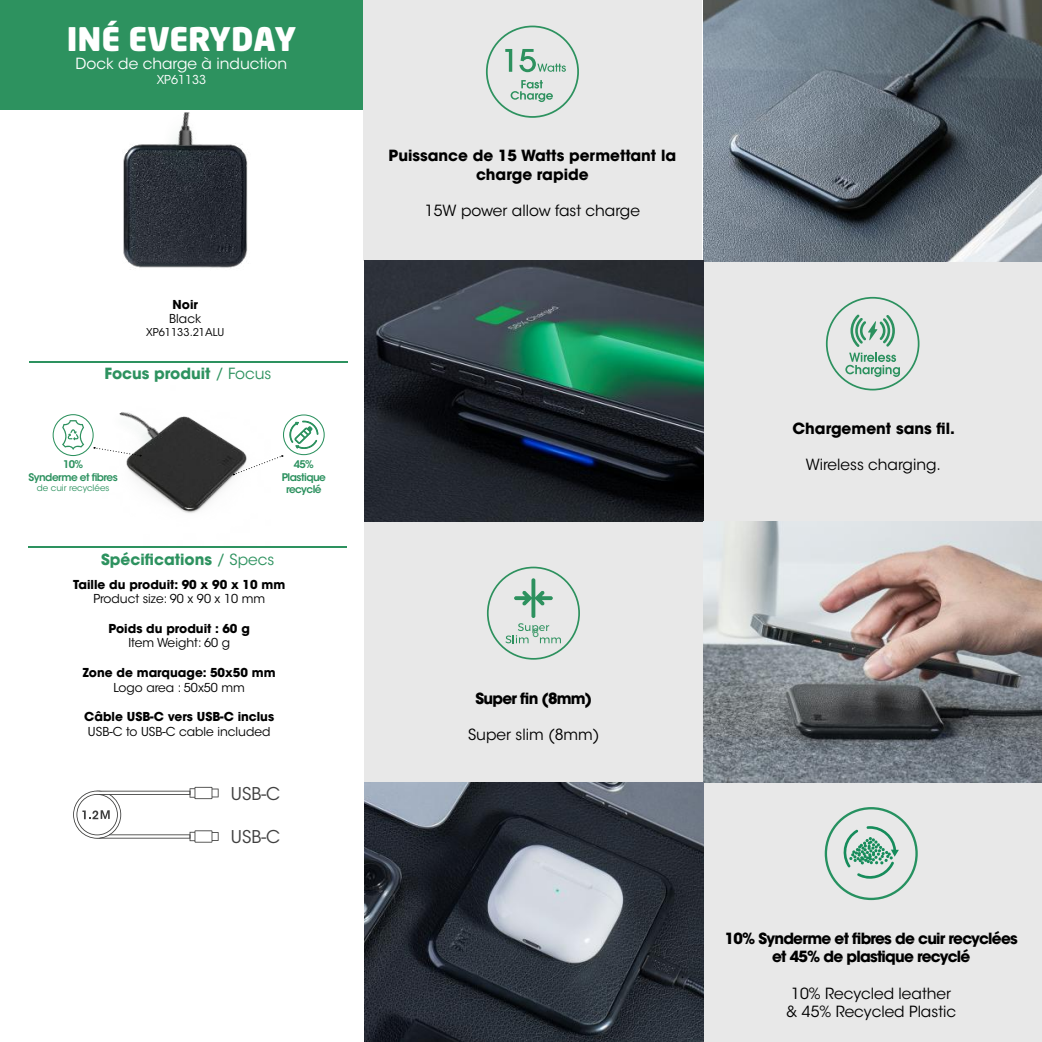
<style>
.page{position:relative;width:1042px;height:1042px;background:#fff}
.page>*{position:absolute;margin:0;border:0;box-sizing:border-box;transform-origin:0 0}
.t1{font:900 32.2px "Neo Sans Pro";color:#fff}
.t2{font:17.5px "ITC Avant Garde Std";color:#404040}
.t3{font:15.4px/18.4px "ITC Avant Garde Std";color:#000;text-align:center}
.t4{font:700 15.4px/18.4px "ITC Avant Garde Std";letter-spacing:-.05em;color:#000;text-align:center}
.t5{font:700 15.4px/18.4px "ITC Avant Garde Std";color:#000;text-align:center}
.t6{font:700 15.4px "ITC Avant Garde Std";color:#2d925f}
.t7{font:15.4px "ITC Avant Garde Std";color:#fff}
.t8{font:700 12.25px "ITC Avant Garde Std";color:#000}
.t9{font:12.25px "ITC Avant Garde Std";color:#000}
.t10{font:12.25px "ITC Avant Garde Std";color:#fff}
.t11{font:11.55px "ITC Avant Garde Std";color:#2e9360}
.t12{font:10.67px "ITC Avant Garde Std";color:#000}
.t13{font:600 10.5px/12.6px "ITC Avant Garde Std";letter-spacing:-.05em;color:#2c915f;text-align:center}
.t14{font:8.75px "ITC Avant Garde Std";color:#2c915f}
.s1{font-weight:400}
</style>
<div class="page">
<div style="left:0;top:0;width:364px;height:110px;background:#2d925f"></div>
<hr style="left:29px;top:547px;width:318px;height:1px;background:#2d925f">
<div style="left:363px;top:0;width:339px;height:261px;background:#e8e8e8"></div>
<div style="left:364px;top:521px;width:339px;height:261px;background:#e8e8e8"></div>
<div style="left:703px;top:261px;width:339px;height:261px;background:#e8e8e8"></div>
<div style="left:703px;top:782px;width:339px;height:260px;background:#e8e8e8"></div>
<img style="left:703px;top:0;width:339px;height:261px">
<img style="left:364px;top:261px;width:339px;height:261px">
<img style="left:703px;top:522px;width:339px;height:260px">
<img style="left:364px;top:782px;width:339px;height:260px">
<div style="left:486px;top:26px;width:93px;height:92px;border:2px solid #2d925f;border-radius:50%"></div>
<img style="left:123px;top:143px;width:125px;height:127px">
<img style="left:103px;top:416px;width:168px;height:131px">
<hr style="left:29px;top:361px;width:318px;height:1px;background:#2d925f">
<svg style="left:53px;top:414px;width:88px;height:43px"></svg>
<svg style="left:233px;top:414px;width:92px;height:61px"></svg>
<svg style="left:826px;top:297px;width:93px;height:93px"></svg>
<svg style="left:487px;top:567px;width:93px;height:93px"></svg>
<svg style="left:505px;top:49px;width:7px;height:23px"></svg>
<svg style="left:519px;top:49px;width:47px;height:23px"></svg>
<svg style="left:510px;top:80px;width:43px;height:22px"></svg>
<svg style="left:825px;top:807px;width:93px;height:93px"></svg>
<div style="left:158px;top:107px;width:45px;height:64px;background:#0e603a;opacity:.14"></div>
<img style="left:158px;top:112px;width:60px;height:33px">
<div style="left:108px;top:410px;width:56px;height:44px;background:#0e603a;opacity:.14"></div>
<img style="left:119px;top:410px;width:50px;height:36px">
<svg style="left:73px;top:787px;width:146px;height:55px"></svg>
<h1 class="t1" style="left:67px;top:18px;width:231px">INÉ EVERYDAY</h1>
<p class="t7" style="left:76px;top:54px;width:213px">Dock de charge à induction</p>
<p class="t10" style="left:157px;top:72px;width:51px">XP61133</p>
<p class="t8" style="left:173px;top:296px;width:27px">Noir</p>
<p class="t9" style="left:169px;top:311px;width:33px">Black</p>
<p class="t12" style="left:146px;top:326px;width:80px">XP61133.21ALU</p>
<p class="t6" style="left:105px;top:363px;width:168px">Focus produit <span class="s1">/ Focus</span></p>
<p class="t13" style="left:29px;top:458px;width:91px">10%<br>Synderme et fibres</p>
<p class="t13" style="left:282px;top:458px;width:46px">45%<br>Plastique</p>
<p class="t14" style="left:37px;top:483px;width:74px">de cuir recyclées</p>
<p class="t13" style="left:286px;top:483px;width:37px">recyclé</p>
<p class="t6" style="left:101px;top:550px;width:175px">Spécifications <span class="s1">/ Specs</span></p>
<p class="t8" style="left:73px;top:576px;width:213px">Taille du produit: 90 x 90 x 10 mm</p>
<p class="t9" style="left:93px;top:591px;width:173px">Product size: 90 x 90 x 10 mm</p>
<p class="t8" style="left:109px;top:620px;width:143px">Poids du produit : 60 g</p>
<p class="t9" style="left:128px;top:635px;width:103px">Item Weight: 60 g</p>
<p class="t8" style="left:83px;top:664px;width:194px">Zone de marquage: 50x50 mm</p>
<p class="t9" style="left:113px;top:680px;width:133px">Logo area : 50x50 mm</p>
<p class="t8" style="left:84px;top:708px;width:191px">Câble USB-C vers USB-C inclus</p>
<p class="t9" style="left:88px;top:724px;width:184px">USB-C to USB-C cable included</p>
<h2 class="t2" style="left:231px;top:783px;width:51px">USB-C</h2>
<h2 class="t2" style="left:231px;top:825px;width:51px">USB-C</h2>
<p class="t5" style="left:389px;top:146px;width:289px">Puissance de 15 Watts permettant la charge rapide</p>
<p class="t3" style="left:425px;top:202px;width:217px">15W power allow fast charge</p>
<p class="t11" style="left:532px;top:626px;width:8px">8</p>
<p class="t4" style="left:475px;top:688px;width:118px">Super fin (8mm)</p>
<p class="t3" style="left:468px;top:726px;width:133px">Super slim (8mm)</p>
<p class="t5" style="left:792px;top:419px;width:164px">Chargement sans fil.</p>
<p class="t3" style="left:806px;top:456px;width:136px">Wireless charging.</p>
<p class="t4" style="left:725px;top:929px;width:295px">10% Synderme et fibres de cuir recyclées et 45% de plastique recyclé</p>
<p class="t3" style="left:786px;top:984px;width:171px">10% Recycled leather &amp; 45% Recycled Plastic</p>
</div>
